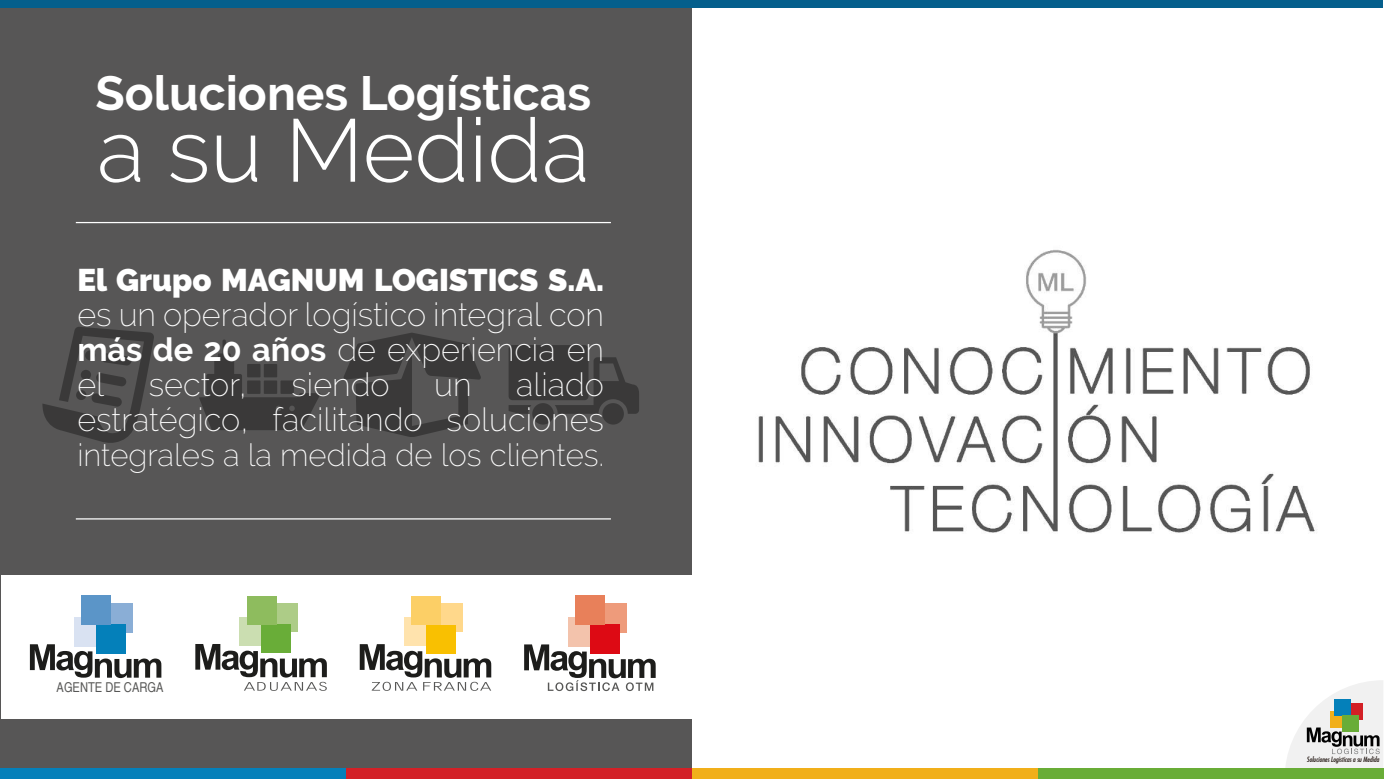
<style>
.page{position:relative;width:1384px;height:779px;background:#fff}
.page>*{position:absolute;margin:0;border:0;box-sizing:border-box;transform-origin:0 0}
.t1{font:300 88.75px "Raleway";color:#fff}
.t2{font:700 47.88px "Raleway";color:#fff}
.t3{font:200 32.5px/35px "Raleway";color:#fff;text-align:justify}
.t4{font:200 31.25px "Raleway";color:#fff}
.t5{font:900 31.25px "Raleway";color:#fff}
.t6{font:condensed 13.62px "Helvetica";color:#575756}
.t7{font:italic 7.12px "Fujiyama";color:#1e120d}
.s1{font-weight:700}
</style>
<div class="page">
<div style="left:1px;top:0;width:691px;height:779px;background:#575656"></div>
<svg style="left:1284px;top:680px;width:99px;height:89px"></svg>
<div style="left:1px;top:769px;width:345px;height:10px;background:#0480ba"></div>
<div style="left:346px;top:769px;width:346px;height:10px;background:#d32027"></div>
<div style="left:692px;top:769px;width:346px;height:10px;background:#f1af1a"></div>
<div style="left:1038px;top:769px;width:345px;height:10px;background:#69ad37"></div>
<img style="left:758px;top:249px;width:557px;height:284px">
<svg style="left:199px;top:339px;width:121px;height:91px"></svg>
<svg style="left:42px;top:327px;width:112px;height:116px"></svg>
<svg style="left:344px;top:333px;width:137px;height:104px"></svg>
<svg style="left:555px;top:357px;width:84px;height:57px"></svg>
<svg style="left:509px;top:405px;width:22px;height:9px"></svg>
<div style="left:532px;top:403px;width:22px;height:21px;background:#3a3939;border-radius:50%"></div>
<div style="left:602px;top:403px;width:22px;height:21px;background:#3a3939;border-radius:50%"></div>
<div style="left:509px;top:345px;width:79px;height:55px;background:#3a3939;border-radius:4px"></div>
<hr style="left:76px;top:222px;width:535px;height:1px;background:#fff">
<hr style="left:76px;top:518px;width:535px;height:1px;background:#fff">
<div style="left:1px;top:0;width:1382px;height:8px;background:#055f8c"></div>
<div style="left:1px;top:575px;width:698px;height:144px;background:#fff"></div>
<div style="left:433px;top:603px;width:29px;height:29px;background:#ffd88b"></div>
<div style="left:404px;top:617px;width:29px;height:29px;background:#ffe3ad"></div>
<div style="left:426px;top:624px;width:29px;height:29px;background:#f9c001"></div>
<div style="left:411px;top:595px;width:30px;height:29px;background:#fccf66"></div>
<svg style="left:360px;top:644px;width:131px;height:47px"></svg>
<div style="left:598px;top:603px;width:29px;height:29px;background:#ee9b7b"></div>
<div style="left:568px;top:617px;width:30px;height:29px;background:#f3c3ac"></div>
<div style="left:590px;top:625px;width:29px;height:29px;background:#dd0a14"></div>
<div style="left:576px;top:595px;width:29px;height:30px;background:#e8805a"></div>
<svg style="left:524px;top:644px;width:132px;height:47px"></svg>
<svg style="left:30px;top:644px;width:131px;height:34px"></svg>
<div style="left:103px;top:603px;width:30px;height:29px;background:#8aaed6"></div>
<div style="left:74px;top:617px;width:29px;height:29px;background:#d9e2f2"></div>
<div style="left:96px;top:625px;width:29px;height:29px;background:#0480ba"></div>
<div style="left:82px;top:595px;width:29px;height:30px;background:#5b95c8"></div>
<div style="left:269px;top:603px;width:29px;height:29px;background:#adcc87"></div>
<div style="left:240px;top:617px;width:29px;height:29px;background:#cbdeb1"></div>
<div style="left:261px;top:624px;width:30px;height:29px;background:#69ad38"></div>
<div style="left:247px;top:595px;width:29px;height:29px;background:#8ebc5e"></div>
<svg style="left:195px;top:644px;width:132px;height:47px"></svg>
<h2 class="t2" style="left:96px;top:65px;width:497px">Soluciones Logísticas</h2>
<h1 class="t1" style="left:97px;top:99px;width:494px">a su Medida</h1>
<p class="t5" style="left:77px;top:262px;width:528px">El Grupo MAGNUM LOGISTICS S.A.</p>
<p class="t3" style="left:77px;top:297px;width:528px">es un operador logístico integral con <span class="s1">más de 20 años</span> de experiencia en el</p>
<p class="t3" style="left:77px;top:367px;width:528px;text-align:right">aliado<br>estratégico, facilitando soluciones</p>
<p class="t4" style="left:77px;top:437px;width:528px">integrales a la medida de los clientes.</p>
<p class="t3" style="left:149px;top:367px;width:100px">sector,</p>
<p class="t3" style="left:291px;top:367px;width:100px">siendo</p>
<p class="t3" style="left:434px;top:367px;width:39px">un</p>
<p class="t6" style="left:57px;top:679px;width:108px">AGENTE DE CARGA</p>
<p class="t7" style="left:1307px;top:755px;width:74px">Soluciones Logísticas a su Medida</p>
</div>
